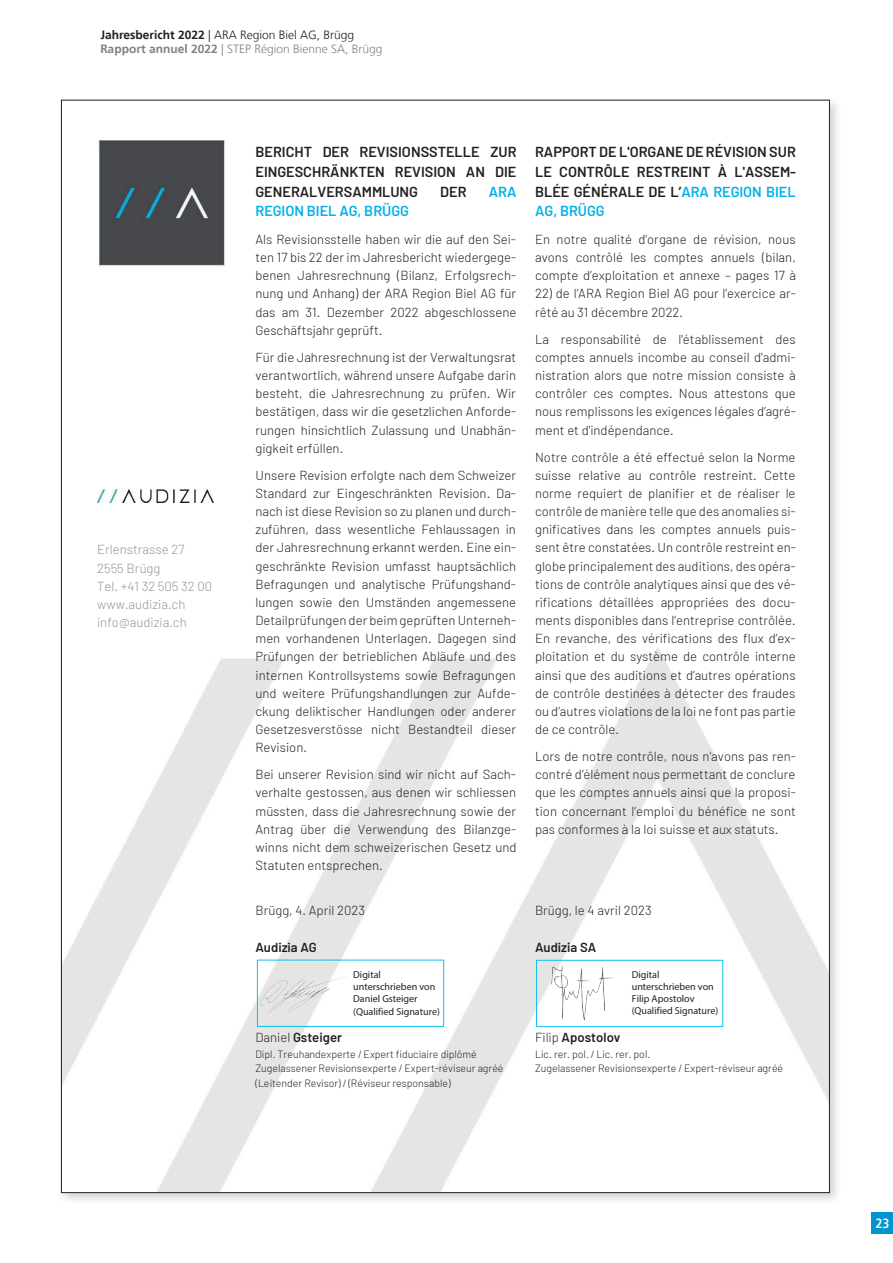
<style>
.page{position:relative;width:893px;height:1263px;background:#fff}
.page>*{position:absolute;margin:0;border:0;box-sizing:border-box;transform-origin:0 0}
.t1{font:600 14.55px/20px "Barlow";color:#231f20;text-align:justify}
.t2{font:600 14.55px "Barlow";color:#02b1e9}
.t3{font:700 condensed 13.5px "Frutiger LT";color:#fefbf3}
.t4{font:300 13.05px/18.1px "Barlow";color:#231f20;text-align:justify}
.t5{font:300 13.05px/18.1px "Barlow";color:#939598}
.t6{font:600 13.05px "Barlow";color:#231f20}
.t7{font:300 12px/14.4px "Frutiger LT";color:#808285}
.t8{font:300 10.5px/14.5px "Barlow";color:#231f20}
.t9{font:10.05px/12.1px "Myriad Pro";color:#231f20}
.s1{font-weight:700;color:#231f20}
.s2{color:#231f20}
.s3{font-weight:700}
.s4{font-weight:300}
.s5{color:#02b1e9}
</style>
<div class="page">
<div style="left:57px;top:96px;width:785px;height:1109px;background:#231f20;opacity:.2"></div>
<img style="left:63px;top:102px;width:765px;height:1089px">
<div style="left:257px;top:959px;width:187px;height:68px;border:1px solid #0dbff1"></div>
<div style="left:536px;top:960px;width:187px;height:67px;border:1px solid #0dbff1"></div>
<img style="left:97px;top:490px;width:117px;height:12px">
<img style="left:538px;top:965px;width:92px;height:56px">
<img style="left:259px;top:965px;width:92px;height:56px">
<div style="left:872px;top:1212px;width:21px;height:21px;background:#0094d0"></div>
<p class="t7" style="left:100px;top:28px;width:284px"><span class="s1">Jahresbericht 2022</span> <span class="s2">| ARA Region Biel AG, Brügg<br></span><span class="s3">Rapport annuel 2022</span> | STEP Région Bienne SA, Brügg</p>
<p class="t5" style="left:97px;top:540px;width:117px">Erlenstrasse 27<br>2555 Brügg<br>Tel. +41 32 505 32 00 www.audizia.ch info@audizia.ch</p>
<p class="t1" style="left:255px;top:141px;width:263px">BERICHT DER REVISIONSSTELLE ZUR EINGESCHRÄNKTEN REVISION AN DIE GENERALVERSAMMLUNG</p>
<p class="t1" style="left:440px;top:181px;width:28px">DER</p>
<p class="t2" style="left:489px;top:182px;width:29px">ARA</p>
<p class="t2" style="left:255px;top:202px;width:155px">REGION BIEL AG, BRÜGG</p>
<p class="t4" style="left:255px;top:230px;width:262px">Als Revisionsstelle haben wir die auf den Sei&shy;ten 17 bis 22 der im Jahresbericht wiedergege&shy;benen Jahresrechnung (Bilanz, Erfolgsrech&shy;nung und Anhang) der ARA Region Biel AG für das am 31. Dezember 2022 abgeschlossene Geschäftsjahr geprüft.</p>
<p class="t4" style="left:255px;top:348px;width:262px">Für die Jahresrechnung ist der Verwaltungsrat verantwortlich, während unsere Aufgabe darin besteht, die Jahresrechnung zu prüfen. Wir bestätigen, dass wir die gesetzlichen Anforde&shy;rungen hinsichtlich Zulassung und Unabhän&shy;gigkeit erfüllen.</p>
<p class="t4" style="left:255px;top:466px;width:262px">Unsere Revision erfolgte nach dem Schweizer Standard zur Eingeschränkten Revision. Da&shy;nach ist diese Revision so zu planen und durch&shy;zuführen, dass wesentliche Fehlaussagen in der Jahresrechnung erkannt werden. Eine ein&shy;geschränkte Revision umfasst hauptsächlich Befragungen und analytische Prüfungshand&shy;lungen sowie den Umständen angemessene Detailprüfungen der beim geprüften Unterneh&shy;men vorhandenen Unterlagen. Dagegen sind Prüfungen der betrieblichen Abläufe und des internen Kontrollsystems sowie Befragungen und weitere Prüfungshandlungen zur Aufde&shy;ckung deliktischer Handlungen oder anderer Gesetzesverstösse nicht Bestandteil dieser Revision.</p>
<p class="t4" style="left:255px;top:765px;width:262px">Bei unserer Revision sind wir nicht auf Sach&shy;verhalte gestossen, aus denen wir schliessen müssten, dass die Jahresrechnung sowie der Antrag über die Verwendung des Bilanzge&shy;winns nicht dem schweizerischen Gesetz und Statuten entsprechen.</p>
<p class="t4" style="left:255px;top:901px;width:111px">Brügg, 4. April 2023</p>
<p class="t6" style="left:255px;top:939px;width:63px">Audizia AG</p>
<p class="t9" style="left:353px;top:968px;width:88px">Digital unterschrieben von<br>Daniel Gsteiger (Qualified Signature)</p>
<p class="t6" style="left:255px;top:1029px;width:88px"><span class="s4">Daniel</span> Gsteiger</p>
<p class="t8" style="left:255px;top:1046px;width:250px">Dipl. Treuhandexperte / Expert fiduciaire diplômé<br>Zugelassener Revisionsexperte / Expert-réviseur agréé (Leitender Revisor) / (Réviseur responsable)</p>
<p class="t1" style="left:535px;top:141px;width:263px">RAPPORT DE L'ORGANE DE RÉVISION SUR LE CONTRÔLE RESTREINT À L'ASSEM-BLÉE GÉNÉRALE DE L’<span class="s5">ARA REGION BIEL AG, BRÜGG</span></p>
<p class="t4" style="left:535px;top:230px;width:262px">En notre qualité d'organe de révision, nous avons contrôlé les comptes annuels (bilan, compte d’exploitation et annexe – pages 17 à</p>
<p class="t4" style="left:535px;top:284px;width:262px">22) de l’ARA Region Biel AG pour l'exercice ar&shy;rêté au 31 décembre 2022.</p>
<p class="t4" style="left:535px;top:330px;width:262px">La responsabilité de l'établissement des comptes annuels incombe au conseil d'admi&shy;nistration alors que notre mission consiste à contrôler ces comptes. Nous attestons que nous remplissons les exigences légales d’agré&shy;ment et d'indépendance.</p>
<p class="t4" style="left:535px;top:448px;width:262px">Notre contrôle a été effectué selon la Norme suisse relative au contrôle restreint. Cette norme requiert de planifier et de réaliser le contrôle de manière telle que des anomalies si&shy;gnificatives dans les comptes annuels puis&shy;sent être constatées. Un contrôle restreint en&shy;globe principalement des auditions, des opéra&shy;tions de contrôle analytiques ainsi que des vé&shy;rifications détaillées appropriées des docu&shy;ments disponibles dans l’entreprise contrôlée.<br>En revanche, des vérifications des flux d’ex&shy;ploitation et du système de contrôle interne ainsi que des auditions et d’autres opérations de contrôle destinées à détecter des fraudes ou d’autres violations de la loi ne font pas partie de ce contrôle.</p>
<p class="t4" style="left:535px;top:747px;width:262px">Lors de notre contrôle, nous n’avons pas ren&shy;contré d’élément nous permettant de conclure que les comptes annuels ainsi que la proposi&shy;tion concernant l’emploi du bénéfice ne sont pas conformes à la loi suisse et aux statuts.</p>
<p class="t4" style="left:535px;top:901px;width:118px">Brügg, le 4 avril 2023</p>
<p class="t6" style="left:535px;top:939px;width:63px">Audizia SA</p>
<p class="t9" style="left:632px;top:968px;width:88px">Digital unterschrieben von<br>Filip Apostolov (Qualified Signature)</p>
<p class="t6" style="left:535px;top:1029px;width:87px"><span class="s4">Filip</span> Apostolov</p>
<p class="t8" style="left:535px;top:1046px;width:250px">Lic. rer. pol. / Lic. rer. pol.<br>Zugelassener Revisionsexperte / Expert-réviseur agréé</p>
<p class="t3" style="left:875px;top:1215px;width:16px">23</p>
</div>
